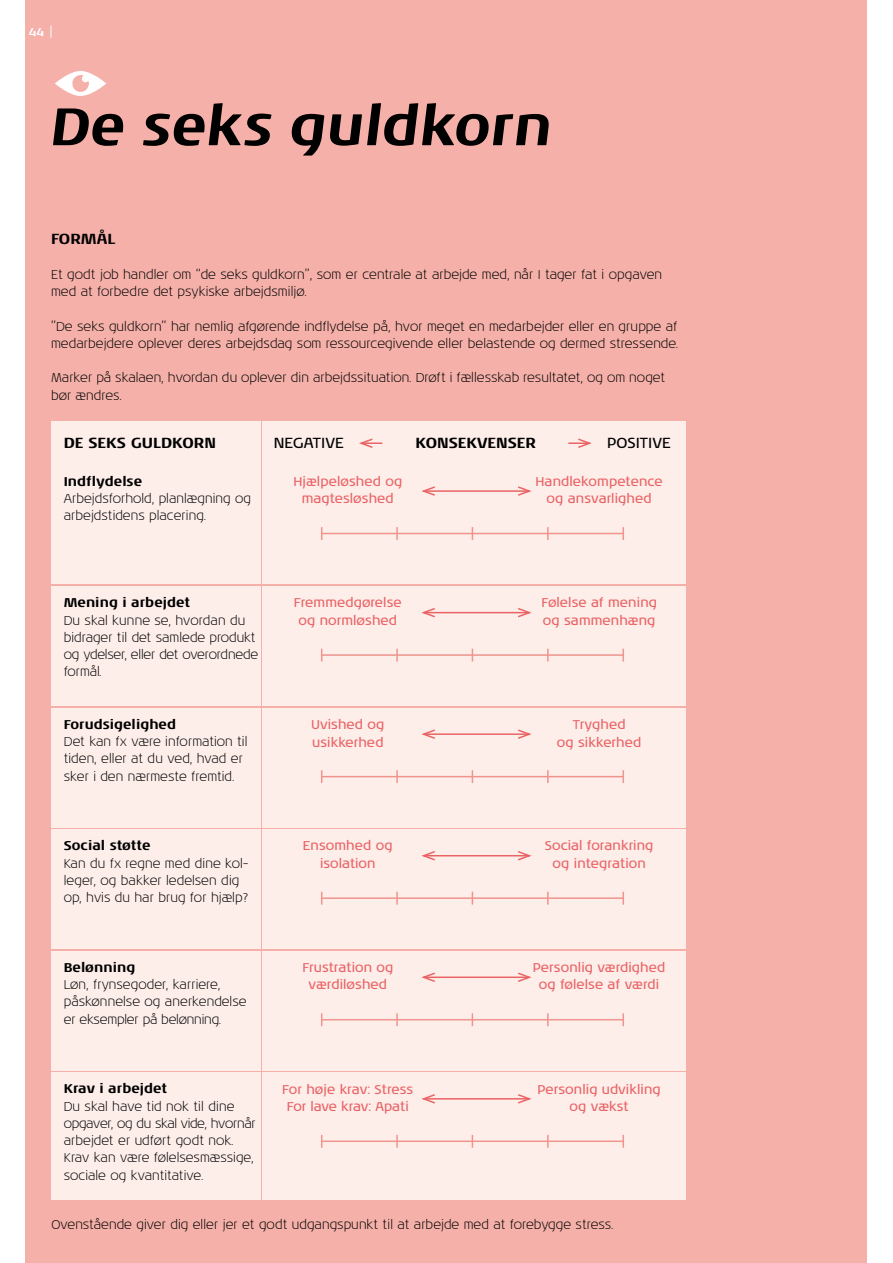
<style>
.page{position:relative;width:893px;height:1263px;background:#fff}
.page>*{position:absolute;margin:0;border:0;box-sizing:border-box;transform-origin:0 0}
.t1{font:italic 700 54px "Noa LT Std";color:#000}
.t2{font:700 15px "Noa LT Std";color:#000}
.t3{font:15px "Noa LT Std";color:#000}
.t4{font:300 13.05px/17.2px "Noa LT Std";color:#000}
.t5{font:13.05px/17.7px "Noa LT Std";color:#ea6466;text-align:center}
.t6{font:700 13.05px "Noa LT Std";color:#000}
.t7{font:700 12px "Noa LT Std";color:#fff}
</style>
<div class="page">
<div style="left:26px;top:0;width:841px;height:1263px;background:#f5b1a9"></div>
<svg style="left:51px;top:26px;width:1px;height:12px"></svg>
<img style="left:55px;top:70px;width:51px;height:26px">
<div style="left:51px;top:421px;width:209px;height:42px;background:#fdeeea"></div>
<div style="left:51px;top:465px;width:209px;height:119px;background:#fdeeea"></div>
<div style="left:51px;top:586px;width:209px;height:119px;background:#fdeeea"></div>
<div style="left:51px;top:708px;width:209px;height:119px;background:#fdeeea"></div>
<div style="left:51px;top:829px;width:209px;height:120px;background:#fdeeea"></div>
<div style="left:51px;top:951px;width:209px;height:119px;background:#fdeeea"></div>
<div style="left:51px;top:1073px;width:209px;height:127px;background:#fdeeea"></div>
<div style="left:262px;top:421px;width:424px;height:42px;background:#fdeeea"></div>
<div style="left:262px;top:465px;width:424px;height:119px;background:#fdeeea"></div>
<hr style="left:361px;top:442px;width:21px;height:2px;background:#ea6466">
<svg style="left:359px;top:438px;width:15px;height:10px"></svg>
<hr style="left:568px;top:442px;width:22px;height:2px;background:#ea6466">
<svg style="left:576px;top:438px;width:16px;height:10px"></svg>
<hr style="left:322px;top:533px;width:301px;height:1px;background:#f0948d">
<hr style="left:424px;top:490px;width:105px;height:2px;background:#ea6466">
<svg style="left:421px;top:486px;width:16px;height:10px"></svg>
<svg style="left:516px;top:486px;width:16px;height:10px"></svg>
<svg style="left:396px;top:527px;width:2px;height:13px"></svg>
<svg style="left:547px;top:527px;width:2px;height:13px"></svg>
<svg style="left:321px;top:527px;width:1px;height:13px"></svg>
<svg style="left:622px;top:527px;width:2px;height:13px"></svg>
<svg style="left:472px;top:527px;width:1px;height:13px"></svg>
<div style="left:262px;top:586px;width:424px;height:119px;background:#fdeeea"></div>
<hr style="left:322px;top:654px;width:301px;height:2px;background:#f0948d">
<hr style="left:424px;top:612px;width:105px;height:1px;background:#ea6466">
<svg style="left:421px;top:608px;width:16px;height:10px"></svg>
<svg style="left:516px;top:608px;width:16px;height:10px"></svg>
<svg style="left:396px;top:649px;width:2px;height:12px"></svg>
<svg style="left:547px;top:649px;width:2px;height:12px"></svg>
<svg style="left:321px;top:649px;width:1px;height:12px"></svg>
<svg style="left:622px;top:649px;width:2px;height:12px"></svg>
<div style="left:262px;top:708px;width:424px;height:119px;background:#fdeeea"></div>
<hr style="left:322px;top:776px;width:301px;height:1px;background:#f0948d">
<hr style="left:424px;top:733px;width:105px;height:2px;background:#ea6466">
<svg style="left:421px;top:729px;width:16px;height:10px"></svg>
<svg style="left:516px;top:729px;width:16px;height:10px"></svg>
<svg style="left:396px;top:770px;width:2px;height:13px"></svg>
<svg style="left:547px;top:770px;width:2px;height:13px"></svg>
<svg style="left:321px;top:770px;width:1px;height:13px"></svg>
<svg style="left:622px;top:770px;width:2px;height:13px"></svg>
<svg style="left:472px;top:770px;width:1px;height:13px"></svg>
<div style="left:262px;top:829px;width:424px;height:120px;background:#fdeeea"></div>
<hr style="left:322px;top:897px;width:301px;height:2px;background:#f0948d">
<hr style="left:424px;top:855px;width:105px;height:1px;background:#ea6466">
<svg style="left:421px;top:851px;width:16px;height:10px"></svg>
<svg style="left:516px;top:851px;width:16px;height:10px"></svg>
<svg style="left:396px;top:892px;width:2px;height:13px"></svg>
<svg style="left:547px;top:892px;width:2px;height:13px"></svg>
<svg style="left:321px;top:892px;width:1px;height:13px"></svg>
<svg style="left:622px;top:892px;width:2px;height:13px"></svg>
<div style="left:262px;top:951px;width:424px;height:119px;background:#fdeeea"></div>
<hr style="left:322px;top:1019px;width:301px;height:1px;background:#f0948d">
<hr style="left:424px;top:976px;width:105px;height:2px;background:#ea6466">
<svg style="left:421px;top:972px;width:16px;height:10px"></svg>
<svg style="left:516px;top:972px;width:16px;height:10px"></svg>
<svg style="left:396px;top:1013px;width:2px;height:13px"></svg>
<svg style="left:547px;top:1013px;width:2px;height:13px"></svg>
<svg style="left:321px;top:1013px;width:1px;height:13px"></svg>
<svg style="left:622px;top:1013px;width:2px;height:13px"></svg>
<svg style="left:472px;top:1013px;width:1px;height:13px"></svg>
<div style="left:262px;top:1073px;width:424px;height:127px;background:#fdeeea"></div>
<hr style="left:322px;top:1140px;width:301px;height:2px;background:#f0948d">
<hr style="left:424px;top:1098px;width:105px;height:1px;background:#ea6466">
<svg style="left:421px;top:1094px;width:16px;height:10px"></svg>
<svg style="left:516px;top:1094px;width:16px;height:10px"></svg>
<svg style="left:396px;top:1135px;width:2px;height:13px"></svg>
<svg style="left:547px;top:1135px;width:2px;height:13px"></svg>
<svg style="left:321px;top:1135px;width:1px;height:13px"></svg>
<svg style="left:622px;top:1135px;width:2px;height:13px"></svg>
<p class="t7" style="left:29px;top:23px;width:17px">44</p>
<h1 class="t1" style="left:51px;top:93px;width:502px">De seks guldkorn</h1>
<p class="t2" style="left:51px;top:230px;width:66px">formål</p>
<p class="t4" style="left:51px;top:266px;width:613px">Et godt job handler om “de seks guldkorn”, som er centrale at arbejde med, når I tager fat i opgaven med at forbedre det psykiske arbejdsmiljø.</p>
<p class="t4" style="left:51px;top:318px;width:629px">”De seks guldkorn” har nemlig afgørende indflydelse på, hvor meget en medarbejder eller en gruppe af medarbejdere oplever deres arbejdsdag som ressourcegivende eller belastende og dermed stressende.</p>
<p class="t4" style="left:51px;top:370px;width:616px">Marker på skalaen, hvordan du oplever din arbejdssituation. Drøft i fællesskab resultatet, og om noget bør ændres.</p>
<p class="t2" style="left:64px;top:434px;width:101px">de seks GULDKOR</p>
<p class="t2" style="left:204px;top:434px;width:13px">N</p>
<p class="t6" style="left:64px;top:473px;width:80px">Indflydelse</p>
<p class="t4" style="left:64px;top:490px;width:189px">Arbejdsforhold, planlægning og arbejdstidens placering.</p>
<p class="t3" style="left:274px;top:434px;width:72px">negative</p>
<p class="t2" style="left:415px;top:434px;width:122px">konsekvenser</p>
<p class="t3" style="left:607px;top:434px;width:66px">positive</p>
<p class="t5" style="left:536px;top:473px;width:129px;line-height:17.2px">Handlekompetence og ansvarlighed</p>
<p class="t5" style="left:293px;top:473px;width:110px;line-height:17.2px">Hjælpeløshed og magtesløshed</p>
<p class="t6" style="left:64px;top:595px;width:128px">Mening i arbejdet</p>
<p class="t4" style="left:64px;top:612px;width:196px">Du skal kunne se, hvordan du bidrager til det samlede produkt og ydelser, eller det overordnede formål.</p>
<p class="t6" style="left:64px;top:716px;width:114px">Forudsigelighed</p>
<p class="t4" style="left:64px;top:733px;width:185px">Det kan fx være information til tiden, eller at du ved, hvad er sker i den nærmeste fremtid.</p>
<p class="t6" style="left:64px;top:838px;width:88px">Social støtte</p>
<p class="t4" style="left:64px;top:855px;width:186px">Kan du fx regne med dine kol&shy;leger, og bakker ledelsen dig op, hvis du har brug for hjælp?</p>
<p class="t6" style="left:64px;top:959px;width:73px">Belønning</p>
<p class="t4" style="left:64px;top:976px;width:184px">Løn, frynsegoder, karriere, påskønnelse og anerkendelse er eksempler på belønning.</p>
<p class="t5" style="left:294px;top:594px;width:109px">Fremmedgørelse og normløshed</p>
<p class="t5" style="left:541px;top:594px;width:117px;text-align:left">Følelse af mening og sammenhæng</p>
<p class="t5" style="left:311px;top:716px;width:75px;text-align:left">Uvished og usikkerhed</p>
<p class="t5" style="left:557px;top:716px;width:86px">Tryghed<br>og sikkerhed</p>
<p class="t5" style="left:303px;top:837px;width:91px">Ensomhed og isolation</p>
<p class="t5" style="left:545px;top:837px;width:110px">Social forankring og integration</p>
<p class="t5" style="left:302px;top:959px;width:92px;line-height:17.2px">Frustration og værdiløshed</p>
<p class="t5" style="left:533px;top:959px;width:134px;line-height:17.2px">Personlig værdighed og følelse af værdi</p>
<p class="t6" style="left:64px;top:1081px;width:105px">Krav i arbejdet</p>
<p class="t4" style="left:64px;top:1098px;width:193px">Du skal have tid nok til dine opgaver, og du skal vide, hvornår arbejdet er udført godt nok.<br>Krav kan være følelsesmæssige, sociale og kvantitative.</p>
<p class="t4" style="left:51px;top:1216px;width:564px">Ovenstående giver dig eller jer et godt udgangspunkt til at arbejde med at forebygge stress.</p>
<p class="t5" style="left:282px;top:1080px;width:133px">For høje krav: Stress<br>For lave krav: Apati</p>
<p class="t5" style="left:537px;top:1080px;width:125px">Personlig udvikling og vækst</p>
</div>
